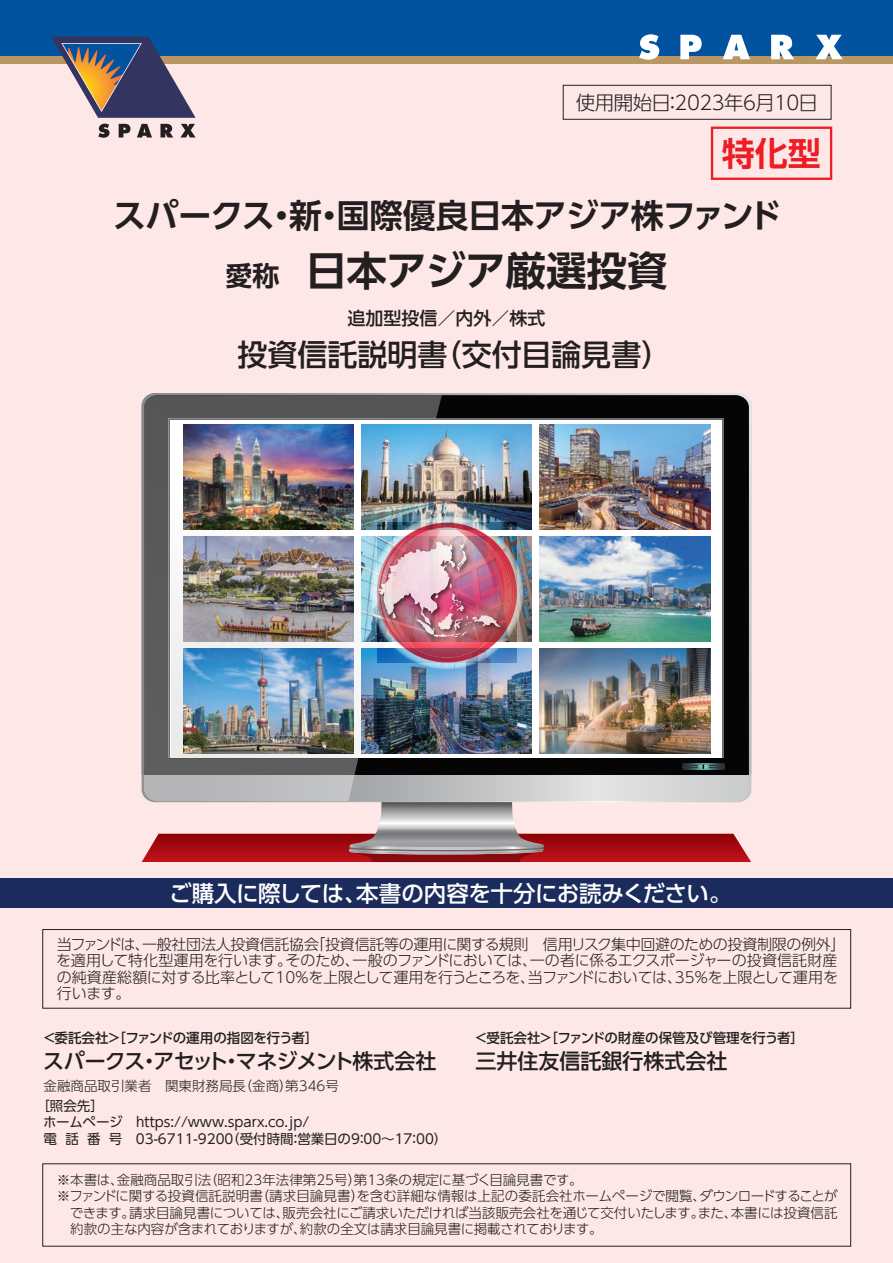
<style>
.page{position:relative;width:893px;height:1263px;background:#fde8e7}
.page>*{position:absolute;margin:0;border:0;box-sizing:border-box;transform-origin:0 0}
.t1{font:700 40.5px "UD Shin Go Pro De";letter-spacing:-.01em;color:#231f20}
.t2{font:700 33px "UD Shin Go Pro De";letter-spacing:-.01em;color:#231f20}
.t3{font:700 33px "UD Shin Go Pro De";color:#ee1d23}
.t4{font:500 30px "UD Shin Go Pro";color:#231f20}
.t5{font:500 22.5px "UD Shin Go Pro";letter-spacing:-.02em;color:#fff}
.t6{font:500 21px "UD Shin Go Pro";letter-spacing:-.045em;color:#231f20}
.t7{font:500 21px "UD Shin Go Pro";color:#231f20}
.t8{font:300 19.5px "UD Shin Go Pro";letter-spacing:-.025em;color:#231f20}
.t9{font:500 18px "UD Shin Go Pro";color:#231f20}
.t10{font:300 15px/16.5px "UD Shin Go Pro";letter-spacing:-.02em;color:#231f20}
.t11{font:300 13.5px "UD Shin Go Pro";color:#231f20}
.t12{font:13.5px/16.5px "UD Shin Go Pro";color:#231f20}
.t13{font:500 13.5px "UD Shin Go Pro";color:#231f20}
.t14{font:300 13.5px "UD Shin Go Pro";letter-spacing:-.02em;color:#231f20}
.s1{font-size:27px}
</style>
<div class="page">
<div style="left:0;top:55px;width:893px;height:9px;background:#b99764"></div>
<div style="left:0;top:0;width:893px;height:55px;background:#0153a0"></div>
<svg style="left:639px;top:34px;width:20px;height:26px"></svg>
<svg style="left:680px;top:35px;width:22px;height:24px"></svg>
<svg style="left:723px;top:35px;width:27px;height:24px"></svg>
<svg style="left:771px;top:35px;width:23px;height:24px"></svg>
<svg style="left:815px;top:35px;width:28px;height:24px"></svg>
<svg style="left:98px;top:124px;width:12px;height:14px"></svg>
<svg style="left:119px;top:124px;width:11px;height:13px"></svg>
<svg style="left:137px;top:124px;width:15px;height:13px"></svg>
<svg style="left:160px;top:124px;width:13px;height:13px"></svg>
<svg style="left:180px;top:124px;width:16px;height:13px"></svg>
<svg style="left:51px;top:37px;width:145px;height:81px"></svg>
<div style="left:563px;top:85px;width:268px;height:35px;border:1px solid #231f20"></div>
<div style="left:711px;top:127px;width:121px;height:53px;border:2px solid #ee1d23"></div>
<div style="left:0;top:878px;width:893px;height:30px;background:#1a2b5c"></div>
<div style="left:42px;top:929px;width:809px;height:79px;border:1px solid #231f20"></div>
<svg style="left:442px;top:775px;width:307px;height:19px;background:#d2d2d3"></svg>
<svg style="left:442px;top:395px;width:307px;height:380px;background:#0c0c0c"></svg>
<div style="left:680px;top:763px;width:47px;height:6px;background:#050404;border-radius:3px"></div>
<svg style="left:682px;top:764px;width:43px;height:5px"></svg>
<hr style="left:682px;top:767px;width:43px;height:1px;background:#32373b">
<hr style="left:682px;top:765px;width:43px;height:1px;background:#32373b">
<svg style="left:699px;top:764px;width:9px;height:5px"></svg>
<div style="left:171px;top:420px;width:551px;height:338px;background:#fff"></div>
<svg style="left:144px;top:395px;width:298px;height:399px"></svg>
<svg style="left:142px;top:794px;width:609px;height:68px"></svg>
<img style="left:183px;top:424px;width:171px;height:105px">
<img style="left:361px;top:424px;width:171px;height:73px">
<img style="left:540px;top:424px;width:170px;height:105px">
<img style="left:183px;top:536px;width:169px;height:106px">
<img style="left:542px;top:536px;width:168px;height:106px">
<img style="left:183px;top:649px;width:171px;height:105px">
<img style="left:361px;top:688px;width:171px;height:66px">
<img style="left:540px;top:649px;width:170px;height:105px">
<img style="left:352px;top:497px;width:190px;height:191px">
<img style="left:370px;top:516px;width:153px;height:153px">
<h3 class="t8" style="left:576px;top:86px;width:244px">使用開始日：2023年6月10日</h3>
<h2 class="t3" style="left:722px;top:126px;width:101px">特化型</h2>
<h2 class="t2" style="left:113px;top:188px;width:670px">スパークス・新・国際優良日本アジア株ファンド</h2>
<h1 class="t1" style="left:225px;top:238px;width:444px"><span class="s1">愛称　</span>日本アジア厳選投資</h1>
<h3 class="t9" style="left:347px;top:304px;width:199px">追加型投信／内外／株式</h3>
<h3 class="t4" style="left:237px;top:330px;width:435px">投資信託説明書（交付目論見書）</h3>
<h3 class="t5" style="left:169px;top:875px;width:564px">ご購入に際しては、本書の内容を十分にお読みください。</h3>
<p class="t10" style="left:56px;top:935px;width:791px">当ファンドは、一般社団法人投資信託協会「投資信託等の運用に関する規則　信用リスク集中回避のための投資制限の例外」を適用して特化型運用を行います。そのため、一般のファンドにおいては、一の者に係るエクスポージャーの投資信託財産の純資産総額に対する比率として10％を上限として運用を行うところを、当ファンドにおいては、35％を上限として運用を行います。</p>
<p class="t13" style="left:42px;top:1026px;width:278px">＜委託会社＞［ファンドの運用の指図を行う者］</p>
<h3 class="t6" style="left:43px;top:1044px;width:395px">スパークス・アセット・マネジメント株式会社</h3>
<p class="t11" style="left:44px;top:1075px;width:297px">金融商品取引業者　関東財務局長（金商）第346号</p>
<p class="t13" style="left:474px;top:1026px;width:331px">＜受託会社＞［ファンドの財産の保管及び管理を行う者］</p>
<h3 class="t7" style="left:475px;top:1044px;width:253px">三井住友信託銀行株式会社</h3>
<p class="t12" style="left:43px;top:1097px;width:406px;text-indent:-7px">［照会先］<br>ホームページ　https://www.sparx.co.jp/<br>電 話 番 号　03-6711-9200（受付時間：営業日の9：00～17：00）</p>
<p class="t11" style="left:57px;top:1169px;width:528px">※本書は、金融商品取引法（昭和23年法律第25号）第13条の規定に基づく目論見書です。</p>
<p class="t11" style="left:57px;top:1185px;width:782px">※ファンドに関する投資信託説明書（請求目論見書）を含む詳細な情報は上記の委託会社ホームページで閲覧、ダウンロードすることが</p>
<p class="t11" style="left:70px;top:1202px;width:769px">できます。請求目論見書については、販売会社にご請求いただければ当該販売会社を通じて交付いたします。また、本書には投資信託</p>
<p class="t14" style="left:70px;top:1218px;width:534px">約款の主な内容が含まれておりますが、約款の全文は請求目論見書に掲載されております。</p>
</div>
